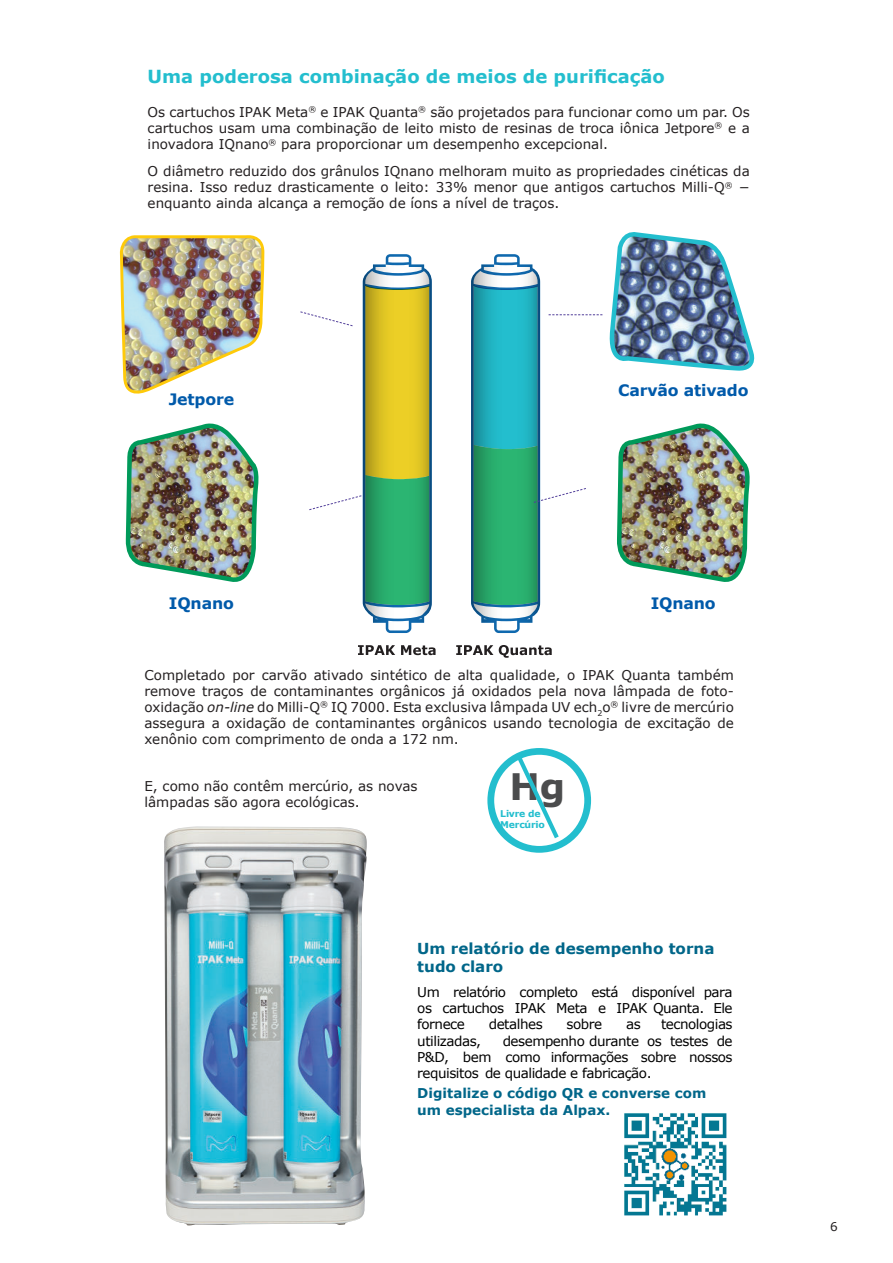
<style>
.page{position:relative;width:893px;height:1263px;background:#fff}
.page>*{position:absolute;margin:0;border:0;box-sizing:border-box;transform-origin:0 0}
.t1{font:700 36.45px "Verdana";color:#4b4c4d}
.t2{font:700 18px "Verdana";color:#23bece}
.t3{font:700 15.75px "Verdana";letter-spacing:-.01em;color:#015aaa}
.t4{font:700 15.15px/18px "Verdana";color:#006689}
.t5{font:13.5px/16.2px "Verdana";color:#231f20;text-align:justify}
.t6{font:13.5px/16.2px "Verdana";letter-spacing:-.035em;color:#000;text-align:justify}
.t7{font:700 13.5px/16.2px "Verdana";color:#006689}
.t8{font:12px "Verdana";color:#231f20}
.t9{font:700 9.3px/10.5px "Verdana";letter-spacing:-.02em;color:#23bece}
.s1{font-style:italic}
</style>
<div class="page">
<svg style="left:358px;top:645px;width:37px;height:10px"></svg>
<svg style="left:401px;top:645px;width:35px;height:10px"></svg>
<svg style="left:456px;top:645px;width:37px;height:10px"></svg>
<svg style="left:499px;top:645px;width:53px;height:13px"></svg>
<img style="left:164px;top:826px;width:203px;height:400px">
<svg style="left:471px;top:254px;width:131px;height:379px"></svg>
<svg style="left:300px;top:254px;width:132px;height:379px"></svg>
<svg style="left:491px;top:751px;width:97px;height:98px"></svg>
<div style="left:487px;top:748px;width:104px;height:105px;border:7px solid #23bece;border-radius:50%"></div>
<svg style="left:514px;top:752px;width:48px;height:91px"></svg>
<img style="left:119px;top:235px;width:146px;height:159px">
<img style="left:125px;top:423px;width:133px;height:159px">
<img style="left:617px;top:423px;width:132px;height:159px">
<img style="left:609px;top:232px;width:146px;height:139px">
<img style="left:624px;top:1113px;width:103px;height:103px">
<h2 class="t2" style="left:148px;top:64px;width:519px">Uma poderosa combinação de meios de purificação</h2>
<p class="t5" style="left:148px;top:104px;width:604px">Os cartuchos IPAK Meta<sup>®</sup> e IPAK Quanta<sup>®</sup> são projetados para funcionar como um par. Os cartuchos usam uma combinação de leito misto de resinas de troca iônica Jetpore<sup>®</sup> e a inovadora IQnano<sup>®</sup> para proporcionar um desempenho excepcional.</p>
<p class="t5" style="left:148px;top:163px;width:604px">O diâmetro reduzido dos grânulos IQnano melhoram muito as propriedades cinéticas da resina. Isso reduz drasticamente o leito: 33% menor que antigos cartuchos Milli-Q<sup>®</sup> − enquanto ainda alcança a remoção de íons a nível de traços.</p>
<p class="t3" style="left:169px;top:392px;width:67px">Jetpore</p>
<p class="t3" style="left:618px;top:383px;width:132px">Carvão ativado</p>
<p class="t3" style="left:169px;top:596px;width:66px">IQnano</p>
<p class="t3" style="left:651px;top:596px;width:66px">IQnano</p>
<p class="t5" style="left:144px;top:666px;width:591px">Completado por carvão ativado sintético de alta qualidade, o IPAK Quanta também remove traços de contaminantes orgânicos já oxidados pela nova lâmpada de foto&shy;oxidação <span class="s1">on-line</span> do Milli-Q<sup>®</sup> IQ 7000. Esta exclusiva lâmpada UV ech<sub>2</sub>o<sup>®</sup> livre de mercúrio assegura a oxidação de contaminantes orgânicos usando tecnologia de excitação de xenônio com comprimento de onda a 172 nm.</p>
<p class="t5" style="left:144px;top:778px;width:275px">E, como não contêm mercúrio, as novas lâmpadas são agora ecológicas.</p>
<h1 class="t1" style="left:509px;top:770px;width:57px">Hg</h1>
<p class="t9" style="left:500px;top:809px;width:46px">Livre de<br>Mercúrio</p>
<p class="t4" style="left:417px;top:940px;width:299px">Um relatório de desempenho torna tudo claro</p>
<p class="t6" style="left:417px;top:984px;width:317px">Um relatório completo está disponível para os cartuchos IPAK Meta e IPAK Quanta. Ele fornece</p>
<p class="t6" style="left:489px;top:1016px;width:55px">detalhes</p>
<p class="t6" style="left:567px;top:1016px;width:37px">sobre</p>
<p class="t6" style="left:626px;top:1016px;width:16px">as</p>
<p class="t6" style="left:661px;top:1016px;width:73px">tecnologias</p>
<p class="t6" style="left:417px;top:1032px;width:317px;text-indent:85px">desempenho durante os testes de P&amp;D, bem como informações sobre nossos requisitos de qualidade e fabricação.</p>
<p class="t7" style="left:417px;top:1085px;width:290px">Digitalize o código QR e converse com um especialista da Alpax.</p>
<p class="t6" style="left:417px;top:1032px;width:65px">utilizadas,</p>
<p class="t8" style="left:830px;top:1221px;width:9px">6</p>
</div>
